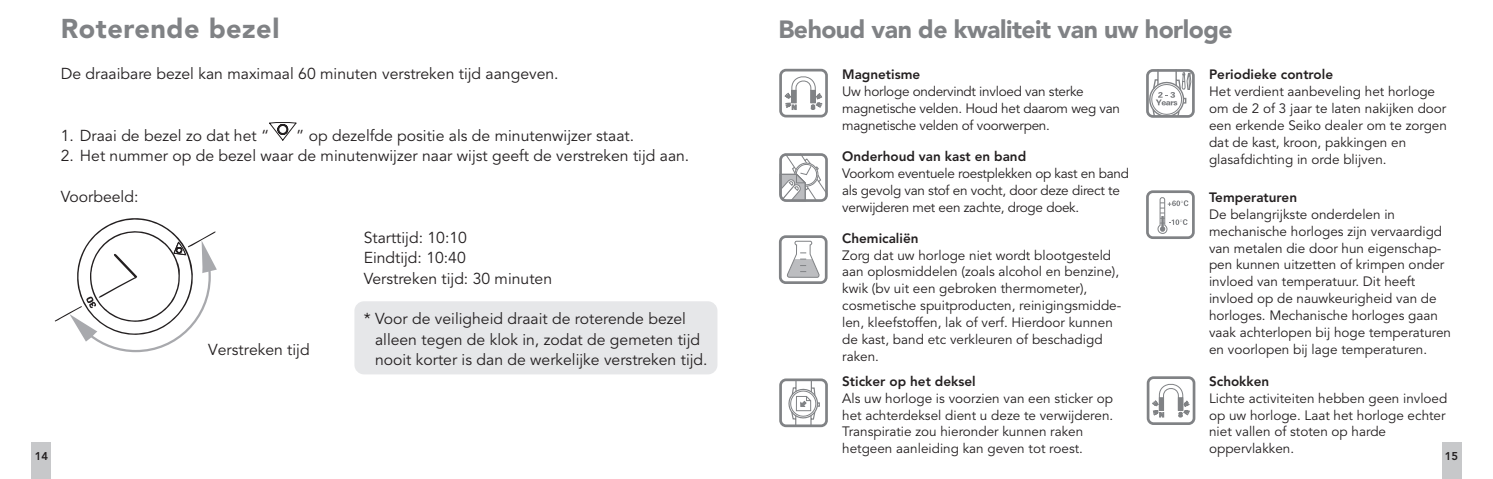
<style>
.page{position:relative;width:1493px;height:479px;background:#fff}
.page>*{position:absolute;margin:0;border:0;box-sizing:border-box;transform-origin:0 0}
.heading_1{font:900 27px "Avenir LT Std";letter-spacing:.02em;color:#808285}
.Kop_Avenir_Black{font:900 24.75px "Avenir LT Std";letter-spacing:-.02em;color:#808285}
.Body{font:15.75px/20.5px "Avenir LT Std";color:#231f20}
.Bodytekst_Av_Book_Sm{font:13.5px/16.9px "Avenir LT Std";color:#231f20}
.Bodytekst_Av_Book_Sm-2{font:13.5px/16.9px "Avenir LT Std";letter-spacing:-.02em;color:#231f20}
.Tussenkop_Av_Black_s{font:800 13.5px "Avenir LT Std";color:#231f20}
.t1{font:800 11.25px "Avenir LT Std";color:#231f20}
</style>
<div class="page">
<div style="left:32px;top:441px;width:19px;height:37px;background:#c7c8ca"></div>
<div style="left:1441px;top:441px;width:20px;height:37px;background:#c7c8ca"></div>
<div style="left:354px;top:301px;width:363px;height:73px;background:#e6e7e9;border-radius:10px"></div>
<svg style="left:269px;top:122px;width:27px;height:18px"></svg>
<svg style="left:55px;top:218px;width:162px;height:134px"></svg>
<div style="left:779px;top:69px;width:49px;height:48px;border:3px solid #808285;border-radius:6px"></div>
<svg style="left:784px;top:76px;width:38px;height:34px"></svg>
<hr style="left:792px;top:90px;width:4px;height:13px;background:#808285">
<div style="left:791px;top:90px;width:5px;height:13px;border:1px solid #808285"></div>
<hr style="left:811px;top:90px;width:4px;height:13px;background:#808285">
<div style="left:810px;top:90px;width:5px;height:13px;border:1px solid #808285"></div>
<div style="left:1146px;top:69px;width:48px;height:49px;border:3px solid #808285;border-radius:6px"></div>
<svg style="left:1146px;top:69px;width:45px;height:49px"></svg>
<svg style="left:783px;top:157px;width:41px;height:41px"></svg>
<div style="left:779px;top:153px;width:49px;height:49px;border:3px solid #808285;border-radius:6px"></div>
<div style="left:1146px;top:190px;width:48px;height:49px;border:3px solid #808285;border-radius:6px"></div>
<svg style="left:1157px;top:197px;width:31px;height:37px"></svg>
<div style="left:779px;top:235px;width:48px;height:49px;border:3px solid #808285;border-radius:6px"></div>
<svg style="left:787px;top:240px;width:33px;height:38px"></svg>
<div style="left:1146px;top:376px;width:49px;height:48px;border:3px solid #808285;border-radius:6px"></div>
<svg style="left:1152px;top:383px;width:37px;height:35px"></svg>
<div style="left:1159px;top:397px;width:4px;height:13px;border:1px solid #808285"></div>
<hr style="left:1178px;top:397px;width:4px;height:13px;background:#808285">
<div style="left:1178px;top:397px;width:5px;height:13px;border:1px solid #808285"></div>
<div style="left:779px;top:378px;width:49px;height:49px;border:3px solid #808285;border-radius:6px"></div>
<svg style="left:786px;top:379px;width:34px;height:48px"></svg>
<p class="heading_1" style="left:61px;top:13px;width:220px">Roterende bezel</p>
<p class="Body" style="left:61px;top:64px;width:499px">De draaibare bezel kan maximaal 60 minuten verstreken tijd aangeven.</p>
<p class="Kop_Avenir_Black" style="left:778px;top:15px;width:456px">Behoud van de kwaliteit van uw horloge</p>
<p class="Tussenkop_Av_Black_s" style="left:1209px;top:66px;width:125px">Periodieke controle</p>
<p class="Bodytekst_Av_Book_Sm" style="left:1209px;top:83px;width:239px">Het verdient aanbeveling het horloge om de 2 of 3 jaar te laten nakijken door een erkende Seiko dealer om te zorgen dat de kast, kroon, pakkingen en glasafdichting in orde blijven.</p>
<p class="Tussenkop_Av_Black_s" style="left:1209px;top:189px;width:90px">Temperaturen</p>
<p class="Bodytekst_Av_Book_Sm" style="left:1209px;top:206px;width:243px">De belangrijkste onderdelen in mechanische horloges zijn vervaardigd van metalen die door hun eigenschap&shy;pen kunnen uitzetten of krimpen onder invloed van temperatuur. Dit heeft invloed op de nauwkeurigheid van de horloges. Mechanische horloges gaan vaak achterlopen bij hoge temperaturen en voorlopen bij lage temperaturen.</p>
<p class="Tussenkop_Av_Black_s" style="left:1209px;top:373px;width:62px">Schokken</p>
<p class="Bodytekst_Av_Book_Sm" style="left:1209px;top:389px;width:240px">Lichte activiteiten hebben geen invloed op uw horloge. Laat het horloge echter niet vallen of stoten op harde oppervlakken.</p>
<p class="Tussenkop_Av_Black_s" style="left:842px;top:66px;width:80px">Magnetisme</p>
<p class="Bodytekst_Av_Book_Sm-2" style="left:842px;top:83px;width:279px">Uw horloge ondervindt invloed van sterke magnetische velden. Houd het daarom weg van magnetische velden of voorwerpen.</p>
<p class="Tussenkop_Av_Black_s" style="left:842px;top:148px;width:185px">Onderhoud van kast en band</p>
<p class="Bodytekst_Av_Book_Sm-2" style="left:842px;top:165px;width:288px">Voorkom eventuele roestplekken op kast en band als gevolg van stof en vocht, door deze direct te verwijderen met een zachte, droge doek.</p>
<p class="Tussenkop_Av_Black_s" style="left:842px;top:230px;width:78px">Chemicaliën</p>
<p class="Bodytekst_Av_Book_Sm" style="left:842px;top:247px;width:280px">Zorg dat uw horloge niet wordt blootgesteld aan oplosmiddelen (zoals alcohol en benzine), kwik (bv uit een gebroken thermometer), cosmetische spuitproducten, reinigingsmidde&shy;len, kleefstoffen, lak of verf. Hierdoor kunnen de kast, band etc verkleuren of beschadigd raken.</p>
<p class="Tussenkop_Av_Black_s" style="left:842px;top:373px;width:135px">Sticker op het deksel</p>
<p class="Bodytekst_Av_Book_Sm" style="left:842px;top:389px;width:272px">Als uw horloge is voorzien van een sticker op het achterdeksel dient u deze te verwijderen.<br>Transpiratie zou hieronder kunnen raken hetgeen aanleiding kan geven tot roest.</p>
<p class="Body" style="left:61px;top:125px;width:210px">1. Draai de bezel zo dat het “</p>
<p class="Body" style="left:296px;top:125px;width:339px">” op dezelfde positie als de minutenwijzer staat.</p>
<p class="Body" style="left:61px;top:146px;width:630px">2. Het nummer op de bezel waar de minutenwijzer naar wijst geeft de verstreken tijd aan.</p>
<p class="Body" style="left:61px;top:186px;width:79px">Voorbeeld:</p>
<p class="Body" style="left:364px;top:227px;width:105px">Starttijd: 10:10</p>
<p class="Body" style="left:364px;top:248px;width:104px">Eindtijd: 10:40</p>
<p class="Body" style="left:364px;top:268px;width:190px">Verstreken tijd: 30 minuten</p>
<p class="Body" style="left:375px;top:309px;width:334px;text-indent:-11px">* Voor de veiligheid draait de roterende bezel alleen tegen de klok in, zodat de gemeten tijd nooit korter is dan de werkelijke verstreken tijd.</p>
<p class="Body" style="left:208px;top:339px;width:103px">Verstreken tijd</p>
<p class="t1" style="left:35px;top:449px;width:15px">14</p>
<p class="t1" style="left:1444px;top:449px;width:15px">15</p>
</div>
